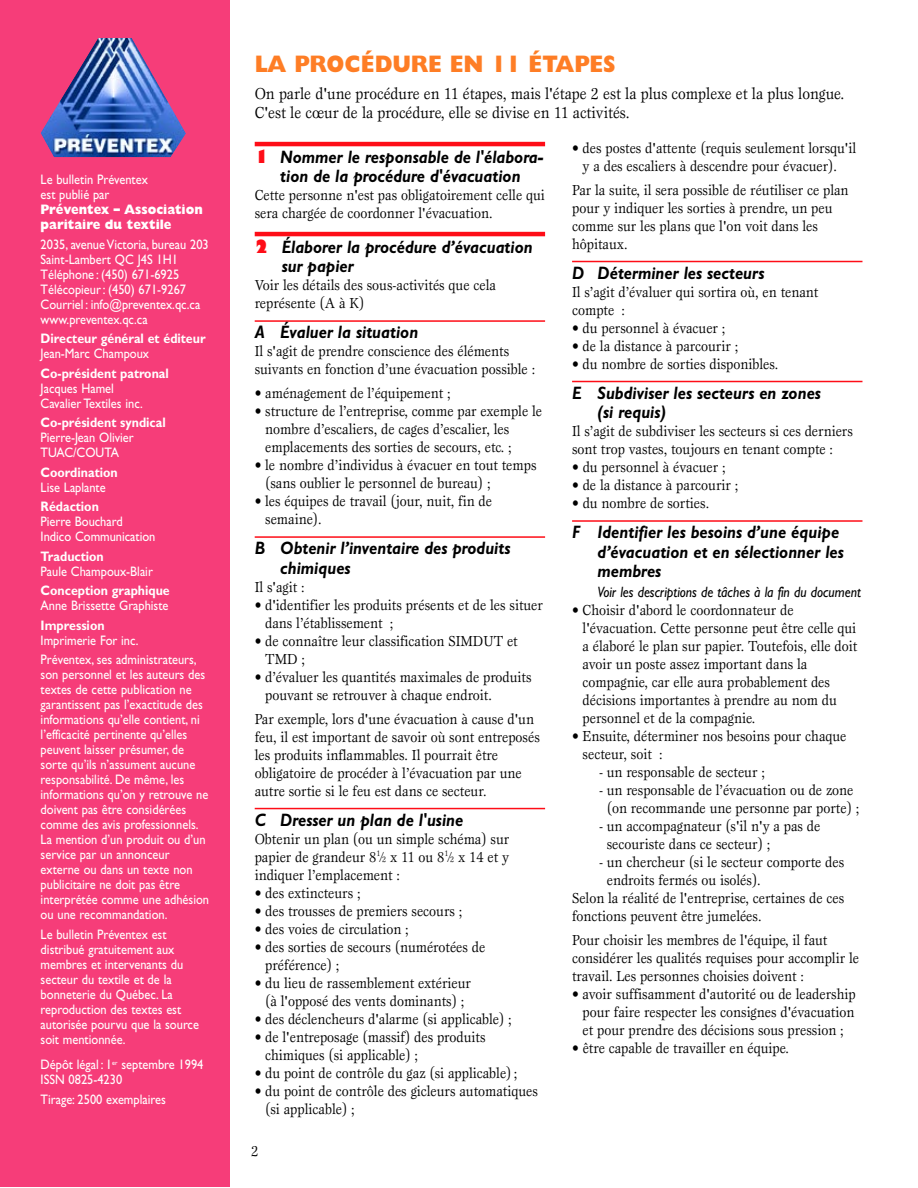
<style>
.page{position:relative;width:918px;height:1188px;background:#fff}
.page>*{position:absolute;margin:0;border:0;box-sizing:border-box;transform-origin:0 0}
.t1{font:800 24px "Gill Sans";color:#fe7d25;scale:.9 1}
.t2{font:italic 700 18px/19.5px "Gill Sans";color:#000;scale:.9 1}
.t3{font:16.5px/19.5px "Esprit";color:#000;scale:.9 1}
.t4{font:15px/18px "Esprit";color:#000;scale:.9 1}
.t5{font:italic 15px "Gill Sans";color:#000;scale:.9 1}
.t6{font:13.8px/15px "Gill Sans";color:#fff;scale:.9 1}
.t7{font:700 13.8px "Gill Sans";color:#fff;scale:.9 1}
.t8{font:800 13.8px/15px "Gill Sans";color:#fff;scale:.9 1}
.s1{font-weight:800;font-style:normal;color:#fe0d17}
.s2{font-size:8.25px}
</style>
<div class="page">
<div style="left:0;top:0;width:230px;height:1187px;background:#f63d79"></div>
<hr style="left:255px;top:142px;width:290px;height:4px;background:#fe0d17">
<hr style="left:255px;top:232px;width:290px;height:4px;background:#fe0d17">
<hr style="left:255px;top:320px;width:290px;height:2px;background:#fe0d17">
<hr style="left:255px;top:536px;width:290px;height:2px;background:#fe0d17">
<hr style="left:255px;top:808px;width:290px;height:1px;background:#fe0d17">
<hr style="left:572px;top:261px;width:290px;height:1px;background:#fe0d17">
<hr style="left:572px;top:381px;width:290px;height:1px;background:#fe0d17">
<hr style="left:572px;top:520px;width:290px;height:2px;background:#fe0d17">
<img style="left:41px;top:38px;width:145px;height:119px">
<p class="t6" style="left:41px;top:174px;width:121px">Le bulletin Préventex est publié par</p>
<p class="t8" style="left:41px;top:204px;width:182px">Préventex – Association paritaire du textile</p>
<p class="t6" style="left:41px;top:238px;width:188px">2035, avenue Victoria, bureau 203<br>Saint-Lambert QC J4S 1H1<br>Téléphone : (450) 671-6925<br>Télécopieur : (450) 671-9267<br>Courriel : info@preventex.qc.ca www.preventex.qc.ca</p>
<p class="t7" style="left:41px;top:334px;width:185px">Directeur général et éditeur</p>
<p class="t6" style="left:41px;top:348px;width:122px">Jean-Marc Champoux</p>
<p class="t7" style="left:41px;top:369px;width:144px">Co-président patronal</p>
<p class="t6" style="left:41px;top:382px;width:115px">Jacques Hamel<br>Cavalier Textiles inc.</p>
<p class="t7" style="left:41px;top:418px;width:141px">Co-président syndical</p>
<p class="t6" style="left:41px;top:432px;width:105px">Pierre-Jean Olivier<br>TUAC/COUTA</p>
<p class="t7" style="left:41px;top:468px;width:87px">Coordination</p>
<p class="t6" style="left:41px;top:481px;width:74px">Lise Laplante</p>
<p class="t7" style="left:41px;top:502px;width:66px">Rédaction</p>
<p class="t6" style="left:41px;top:516px;width:129px">Pierre Bouchard<br>Indico Communication</p>
<p class="t7" style="left:41px;top:552px;width:72px">Traduction</p>
<p class="t6" style="left:41px;top:565px;width:126px">Paule Champoux-Blair</p>
<p class="t7" style="left:41px;top:586px;width:145px">Conception graphique</p>
<p class="t6" style="left:41px;top:600px;width:144px">Anne Brissette Graphiste</p>
<p class="t7" style="left:41px;top:621px;width:73px">Impression</p>
<p class="t6" style="left:41px;top:632px;width:175px;line-height:19.5px">Imprimerie For inc.<br>Préventex, ses administrateurs,</p>
<p class="t6" style="left:41px;top:669px;width:189px">son personnel et les auteurs des textes de cette publication ne garantissent pas l’exactitude des informations qu’elle contient, ni l’efficacité pertinente qu’elles peuvent laisser présumer, de sorte qu’ils n’assument aucune responsabilité. De même, les informations qu’on y retrouve ne doivent pas être considérées comme des avis professionnels.<br>La mention d’un produit ou d’un service par un annonceur externe ou dans un texte non publicitaire ne doit pas être interprétée comme une adhésion ou une recommandation.</p>
<p class="t6" style="left:41px;top:928px;width:177px">Le bulletin Préventex est distribué gratuitement aux membres et intervenants du secteur du textile et de la bonneterie du Québec. La reproduction des textes est autorisée pourvu que la source soit mentionnée.</p>
<p class="t6" style="left:41px;top:1059px;width:182px">Dépôt légal : 1<sup>er</sup> septembre 1994<br>ISSN 0825-4230</p>
<p class="t6" style="left:41px;top:1093px;width:141px">Tirage: 2500 exemplaires</p>
<h1 class="t1" style="left:255px;top:55px;width:402px">LA PROCÉDURE EN 11 ÉTAPES</h1>
<p class="t3" style="left:255px;top:85px;width:656px">On parle d'une procédure en 11 étapes, mais l'étape 2 est la plus complexe et la plus longue.<br>C'est le cœur de la procédure, elle se divise en 11 activités.</p>
<p class="t2" style="left:255px;top:149px;width:321px;text-align:center"><span class="s1">1</span> Nommer le responsable de l'élabora&shy;tion de la procédure d'évacuation</p>
<p class="t4" style="left:255px;top:188px;width:324px">Cette personne n'est pas obligatoirement celle qui sera chargée de coordonner l'évacuation.</p>
<p class="t2" style="left:282px;top:239px;width:280px;text-indent:-27px"><span class="s1">2</span> Élaborer la procédure d’évacuation sur papier</p>
<p class="t4" style="left:255px;top:278px;width:270px">Voir les détails des sous-activités que cela représente (A à K)</p>
<p class="t2" style="left:255px;top:324px;width:183px">A Évaluer la situation</p>
<p class="t4" style="left:255px;top:344px;width:313px">Il s'agit de prendre conscience des éléments suivants en fonction d’une évacuation possible :</p>
<p class="t4" style="left:255px;top:386px;width:219px">• aménagement de l’équipement ;</p>
<p class="t4" style="left:265px;top:404px;width:309px;text-indent:-11px">• structure de l’entreprise, comme par exemple le nombre d’escaliers, de cages d’escalier, les emplacements des sorties de secours, etc. ;</p>
<p class="t4" style="left:265px;top:458px;width:303px;text-indent:-11px">• le nombre d’individus à évacuer en tout temps (sans oublier le personnel de bureau) ;</p>
<p class="t4" style="left:265px;top:494px;width:254px;text-indent:-11px">• les équipes de travail (jour, nuit, fin de semaine).</p>
<p class="t2" style="left:280px;top:540px;width:257px;text-indent:-26px">B Obtenir l’inventaire des produits chimiques</p>
<p class="t4" style="left:255px;top:579px;width:57px">Il s'agit :</p>
<p class="t4" style="left:265px;top:597px;width:310px;text-indent:-11px">• d'identifier les produits présents et de les situer dans l’établissement ;</p>
<p class="t4" style="left:265px;top:633px;width:282px;text-indent:-11px">• de connaître leur classification SIMDUT et<br>TMD ;</p>
<p class="t4" style="left:265px;top:669px;width:297px;text-indent:-11px">• d’évaluer les quantités maximales de produits pouvant se retrouver à chaque endroit.</p>
<p class="t4" style="left:255px;top:711px;width:318px">Par exemple, lors d'une évacuation à cause d'un feu, il est important de savoir où sont entreposés les produits inflammables. Il pourrait être obligatoire de procéder à l’évacuation par une autre sortie si le feu est dans ce secteur.</p>
<p class="t2" style="left:255px;top:812px;width:233px">C Dresser un plan de l'usine</p>
<p class="t4" style="left:255px;top:831px;width:284px;text-align:justify">Obtenir un plan (ou un simple schéma) sur papier de grandeur 8<sup>1</sup>⁄<span class="s2">2</span> x 11 ou 8<sup>1</sup>⁄<span class="s2">2</span> x 14 et y indiquer l’emplacement :</p>
<p class="t4" style="left:255px;top:885px;width:119px">• des extincteurs ;</p>
<p class="t4" style="left:255px;top:903px;width:232px">• des trousses de premiers secours ;</p>
<p class="t4" style="left:255px;top:921px;width:173px">• des voies de circulation ;</p>
<p class="t4" style="left:265px;top:939px;width:246px;text-indent:-11px">• des sorties de secours (numérotées de préférence) ;</p>
<p class="t4" style="left:255px;top:975px;width:242px;text-align:center">• du lieu de rassemblement extérieur (à l'opposé des vents dominants) ;</p>
<p class="t4" style="left:255px;top:1011px;width:287px">• des déclencheurs d'alarme (si applicable) ;</p>
<p class="t4" style="left:265px;top:1029px;width:246px;text-indent:-11px">• de l'entreposage (massif) des produits chimiques (si applicable) ;</p>
<p class="t4" style="left:255px;top:1065px;width:293px">• du point de contrôle du gaz (si applicable) ;</p>
<p class="t4" style="left:265px;top:1083px;width:305px;text-indent:-11px">• du point de contrôle des gicleurs automatiques (si applicable) ;</p>
<p class="t4" style="left:251px;top:1143px;width:10px">2</p>
<p class="t4" style="left:572px;top:140px;width:317px;text-align:center">• des postes d'attente (requis seulement lorsqu'il y a des escaliers à descendre pour évacuer).</p>
<p class="t4" style="left:572px;top:182px;width:309px">Par la suite, il sera possible de réutiliser ce plan pour y indiquer les sorties à prendre, un peu comme sur les plans que l'on voit dans les hôpitaux.</p>
<p class="t2" style="left:572px;top:265px;width:215px">D Déterminer les secteurs</p>
<p class="t4" style="left:572px;top:284px;width:275px">Il s’agit d’évaluer qui sortira où, en tenant compte :</p>
<p class="t4" style="left:572px;top:320px;width:172px">• du personnel à évacuer ;</p>
<p class="t4" style="left:572px;top:338px;width:186px">• de la distance à parcourir ;</p>
<p class="t4" style="left:572px;top:356px;width:231px">• du nombre de sorties disponibles.</p>
<p class="t2" style="left:598px;top:385px;width:250px;text-indent:-26px">E Subdiviser les secteurs en zones (si requis)</p>
<p class="t4" style="left:572px;top:423px;width:314px">Il s’agit de subdiviser les secteurs si ces derniers sont trop vastes, toujours en tenant compte :</p>
<p class="t4" style="left:572px;top:459px;width:172px">• du personnel à évacuer ;</p>
<p class="t4" style="left:572px;top:477px;width:186px">• de la distance à parcourir ;</p>
<p class="t4" style="left:572px;top:495px;width:154px">• du nombre de sorties.</p>
<p class="t2" style="left:598px;top:524px;width:275px;text-indent:-26px">F Identifier les besoins d’une équipe d’évacuation et en sélectionner les membres</p>
<p class="t5" style="left:598px;top:587px;width:294px">Voir les descriptions de tâches à la fin du document</p>
<p class="t4" style="left:583px;top:602px;width:307px;text-indent:-11px">• Choisir d'abord le coordonnateur de l'évacuation. Cette personne peut être celle qui a élaboré le plan sur papier. Toutefois, elle doit avoir un poste assez important dans la compagnie, car elle aura probablement des décisions importantes à prendre au nom du personnel et de la compagnie.</p>
<p class="t4" style="left:583px;top:728px;width:295px;text-indent:-11px">• Ensuite, déterminer nos besoins pour chaque secteur, soit :</p>
<p class="t4" style="left:599px;top:764px;width:186px">- un responsable de secteur ;</p>
<p class="t4" style="left:599px;top:782px;width:291px;text-align:center">- un responsable de l’évacuation ou de zone (on recommande une personne par porte) ;</p>
<p class="t4" style="left:607px;top:818px;width:239px;text-indent:-8px">- un accompagnateur (s'il n'y a pas de secouriste dans ce secteur) ;</p>
<p class="t4" style="left:599px;top:854px;width:274px">- un chercheur (si le secteur comporte des</p>
<p class="t4" style="left:607px;top:872px;width:173px">endroits fermés ou isolés).</p>
<p class="t4" style="left:572px;top:890px;width:304px">Selon la réalité de l'entreprise, certaines de ces</p>
<p class="t4" style="left:572px;top:908px;width:212px">fonctions peuvent être jumelées.</p>
<p class="t4" style="left:572px;top:932px;width:320px">Pour choisir les membres de l'équipe, il faut considérer les qualités requises pour accomplir le travail. Les personnes choisies doivent :</p>
<p class="t4" style="left:583px;top:986px;width:305px;text-align:justify;text-indent:-11px">• avoir suffisamment d'autorité ou de leadership pour faire respecter les consignes d'évacuation et pour prendre des décisions sous pression ;</p>
<p class="t4" style="left:572px;top:1040px;width:242px">• être capable de travailler en équipe.</p>
</div>
